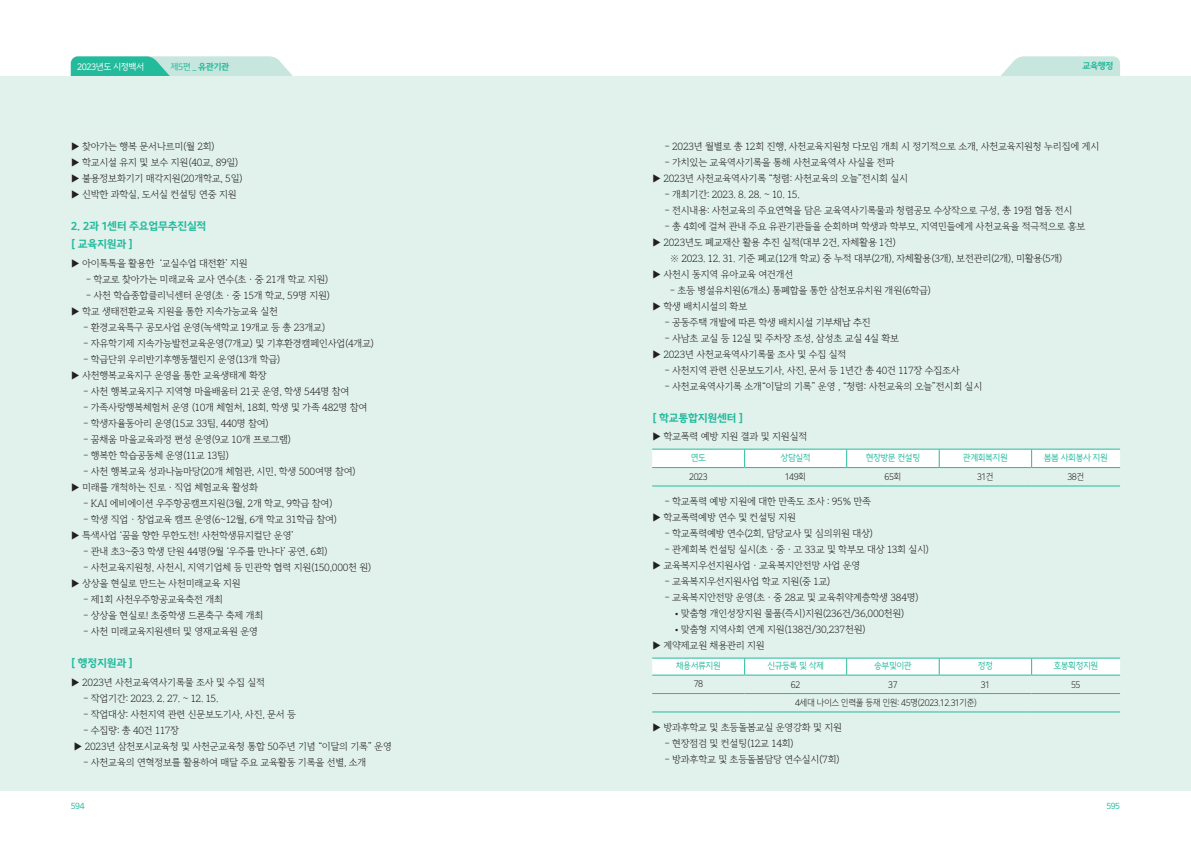
<style>
.page{position:relative;width:1191px;height:842px;background:#fff}
.page>*{position:absolute;margin:0;border:0;box-sizing:border-box;transform-origin:0 0}
.t1{font:700 11px/18.8px "Kimjungchul Gothic";letter-spacing:-.025em;color:#24bb9d}
.t2{font:300 10px/16px "Kimjungchul Myungjo";letter-spacing:-.03em;color:#231f20}
.t3{font:300 9.2px "Kimjungchul Gothic";letter-spacing:-.05em;color:#231f20;scale:.95 1}
.t4{font:9.2px "Kimjungchul Gothic";letter-spacing:-.05em;color:#24bb9d;scale:.95 1}
.t5{font:9px "Kimjungchul Gothic";letter-spacing:-.05em;color:#fff}
.t6{font:9px "Kimjungchul Gothic";color:#24bb9d}
.t7{font:700 9px "Kimjungchul Gothic";color:#24bb9d}
.t8{font:8.5px "Kimjungchul Gothic";letter-spacing:-.05em;color:#24bb9d}
.s1{font-weight:700}
.s2{font-family:"YDVYGO33";font-weight:400}
</style>
<div class="page">
<svg style="left:995px;top:56px;width:125px;height:21px;background:#cfe9e2"></svg>
<svg style="left:71px;top:56px;width:227px;height:21px;background:#90d8c8"></svg>
<div style="left:0;top:77px;width:1191px;height:714px;background:#e1f2ed"></div>
<hr style="left:652px;top:485px;width:92px;height:1px;background:#24bb9d">
<hr style="left:744px;top:485px;width:102px;height:1px;background:#24bb9d">
<hr style="left:846px;top:485px;width:93px;height:1px;background:#24bb9d">
<hr style="left:939px;top:485px;width:92px;height:1px;background:#24bb9d">
<hr style="left:1031px;top:485px;width:89px;height:1px;background:#24bb9d">
<div style="left:652px;top:450px;width:468px;height:17px;background:#fff"></div>
<hr style="left:652px;top:449px;width:92px;height:1px;background:#24bb9d">
<hr style="left:744px;top:449px;width:102px;height:1px;background:#24bb9d">
<hr style="left:846px;top:449px;width:93px;height:1px;background:#24bb9d">
<hr style="left:939px;top:449px;width:92px;height:1px;background:#24bb9d">
<hr style="left:1031px;top:449px;width:89px;height:1px;background:#24bb9d">
<hr style="left:652px;top:467px;width:92px;height:1px;background:#24bb9d">
<hr style="left:744px;top:467px;width:102px;height:1px;background:#24bb9d">
<hr style="left:846px;top:467px;width:93px;height:1px;background:#24bb9d">
<hr style="left:939px;top:467px;width:92px;height:1px;background:#24bb9d">
<hr style="left:1031px;top:467px;width:89px;height:1px;background:#24bb9d">
<hr style="left:652px;top:693px;width:92px;height:1px;background:#24bb9d">
<hr style="left:744px;top:693px;width:102px;height:1px;background:#24bb9d">
<hr style="left:846px;top:693px;width:93px;height:1px;background:#24bb9d">
<hr style="left:939px;top:693px;width:92px;height:1px;background:#24bb9d">
<hr style="left:1031px;top:693px;width:89px;height:1px;background:#24bb9d">
<svg style="left:652px;top:659px;width:468px;height:16px;background:#f7fcfb"></svg>
<hr style="left:652px;top:658px;width:92px;height:1px;background:#24bb9d">
<hr style="left:744px;top:658px;width:102px;height:1px;background:#24bb9d">
<hr style="left:846px;top:658px;width:93px;height:1px;background:#24bb9d">
<hr style="left:939px;top:658px;width:92px;height:1px;background:#24bb9d">
<hr style="left:1031px;top:658px;width:89px;height:1px;background:#24bb9d">
<hr style="left:652px;top:675px;width:92px;height:1px;background:#24bb9d">
<hr style="left:744px;top:675px;width:102px;height:1px;background:#24bb9d">
<hr style="left:846px;top:675px;width:93px;height:1px;background:#24bb9d">
<hr style="left:939px;top:675px;width:92px;height:1px;background:#24bb9d">
<hr style="left:1031px;top:675px;width:89px;height:1px;background:#24bb9d">
<hr style="left:652px;top:711px;width:92px;height:1px;background:#24bb9d">
<hr style="left:744px;top:711px;width:102px;height:1px;background:#24bb9d">
<hr style="left:846px;top:711px;width:93px;height:1px;background:#24bb9d">
<hr style="left:939px;top:711px;width:92px;height:1px;background:#24bb9d">
<hr style="left:1031px;top:711px;width:89px;height:1px;background:#24bb9d">
<p class="t5" style="left:77px;top:61px;width:69px">2023년도 시정백서</p>
<p class="t6" style="left:170px;top:61px;width:60px">제5편 _ <span class="s1">유관기관</span></p>
<p class="t2" style="left:71px;top:138px;width:173px">▶ 찾아가는 행복 문서나르미(월 2회)<br>▶ 학교시설 유지 및 보수 지원(40교, 89일) ▶ 불용정보화기기 매각지원(20개학교, 5일) ▶ 신박한 과학실, 도서실 컨설팅 연중 지원</p>
<p class="t1" style="left:71px;top:216px;width:137px">2. 2과 1센터 주요업무추진실적 [ 교육지원과 ]</p>
<p class="t2" style="left:71px;top:256px;width:178px">▶ 아이톡톡을 활용한 ‘교실수업 대전환’ 지원</p>
<p class="t2" style="left:86px;top:272px;width:244px">- 학교로 찾아가는 미래교육 교사 연수(초ㆍ중 21개 학교 지원)</p>
<p class="t2" style="left:71px;top:288px;width:261px;text-indent:15px">- 사천 학습종합클리닉센터 운영(초ㆍ중 15개 학교, 59명 지원) ▶ 학교 생태전환교육 지원을 통한 지속가능교육 실천</p>
<p class="t2" style="left:84px;top:320px;width:243px">- 환경교육특구 공모사업 운영(녹색학교 19개교 등 총 23개교)</p>
<p class="t2" style="left:84px;top:336px;width:292px">- 자유학기제 지속가능발전교육운영(7개교) 및 기후환경캠페인사업(4개교)</p>
<p class="t2" style="left:71px;top:352px;width:211px;text-indent:13px">- 학급단위 우리반기후행동챌린지 운영(13개 학급) ▶ 사천행복교육지구 운영을 통한 교육생태계 확장</p>
<p class="t2" style="left:84px;top:384px;width:267px">- 사천 행복교육지구 지역형 마을배움터 21곳 운영, 학생 544명 참여</p>
<p class="t2" style="left:84px;top:400px;width:285px">- 가족사랑행복체험처 운영 (10개 체험처, 18회, 학생 및 가족 482명 참여</p>
<p class="t2" style="left:84px;top:416px;width:187px">- 학생자율동아리 운영(15교 33팀, 440명 참여)</p>
<p class="t2" style="left:84px;top:432px;width:209px">- 꿈채움 마을교육과정 편성 운영(9교 10개 프로그램)</p>
<p class="t2" style="left:84px;top:448px;width:147px">- 행복한 학습공동체 운영(11교 13팀)</p>
<p class="t2" style="left:71px;top:464px;width:286px;text-indent:13px">- 사천 행복교육 성과나눔마당(20개 체험관, 시민, 학생 500여명 참여) ▶ 미래를 개척하는 진로ㆍ직업 체험교육 활성화</p>
<p class="t2" style="left:84px;top:496px;width:250px">- KAI 에비에이션 우주항공캠프지원(3월, 2개 학교, 9학급 참여)</p>
<p class="t2" style="left:71px;top:512px;width:268px;text-indent:13px">- 학생 직업ㆍ창업교육 캠프 운영(6~12월, 6개 학교 31학급 참여) ▶ 특색사업 ‘꿈을 향한 무한도전! 사천학생뮤지컬단 운영’</p>
<p class="t2" style="left:84px;top:544px;width:246px">- 관내 초3~중3 학생 단원 44명(9월 ‘우주를 만나다’ 공연, 6회)</p>
<p class="t2" style="left:71px;top:560px;width:302px;text-indent:13px">- 사천교육지원청, 사천시, 지역기업체 등 민관학 협력 지원(150,000천 원) ▶ 상상을 현실로 만드는 사천미래교육 지원</p>
<p class="t2" style="left:84px;top:592px;width:141px">- 제1회 사천우주항공교육축전 개최</p>
<p class="t2" style="left:84px;top:608px;width:181px">- 상상을 현실로! 초중학생 드론축구 축제 개최</p>
<p class="t2" style="left:84px;top:624px;width:176px">- 사천 미래교육지원센터 및 영재교육원 운영</p>
<p class="t1" style="left:71px;top:654px;width:64px">[ 행정지원과 ]</p>
<p class="t2" style="left:71px;top:675px;width:196px">▶ 2023년 사천교육역사기록물 조사 및 수집 실적</p>
<p class="t2" style="left:84px;top:691px;width:136px">- 작업기간: 2023. 2. 27. ~ 12. 15.</p>
<p class="t2" style="left:84px;top:707px;width:214px">- 작업대상: 사천지역 관련 신문보도기사, 사진, 문서 등</p>
<p class="t2" style="left:73px;top:723px;width:320px;text-indent:10px">- 수집량: 총 40건 117장<br>▶ 2023년 삼천포시교육청 및 사천군교육청 통합 50주년 기념 “이달의 기록” 운영</p>
<p class="t2" style="left:84px;top:755px;width:284px">- 사천교육의 연혁정보를 활용하여 매달 주요 교육활동 기록을 선별, 소개</p>
<p class="t7" style="left:1082px;top:60px;width:33px">교육행정</p>
<p class="t2" style="left:665px;top:138px;width:436px">- 2023년 월별로 총 12회 진행, 사천교육지원청 다모임 개최 시 정기적으로 소개, 사천교육지원청 누리집에 게시</p>
<p class="t2" style="left:652px;top:154px;width:257px;text-align:center">- 가치있는 교육역사기록을 통해 사천교육역사 사실을 전파<br>▶ 2023년 사천교육역사기록 “청렴: 사천교육의 오늘”전시회 실시</p>
<p class="t2" style="left:665px;top:186px;width:136px">- 개최기간: 2023. 8. 28. ~ 10. 15.</p>
<p class="t2" style="left:665px;top:202px;width:409px">- 전시내용: 사천교육의 주요연혁을 담은 교육역사기록물과 청렴공모 수상작으로 구성, 총 19점 협동 전시</p>
<p class="t2" style="left:665px;top:218px;width:422px">- 총 4회에 걸쳐 관내 주요 유관기관들을 순회하며 학생과 학부모, 지역민들에게 사천교육을 적극적으로 홍보</p>
<p class="t2" style="left:652px;top:234px;width:245px">▶ 2023년도 폐교재산 활용 추진 실적(대부 2건, 자체활용 1건)</p>
<p class="t2" style="left:670px;top:250px;width:394px">※ 2023. 12. 31. 기준 폐교(12개 학교) 중 누적 대부(2개), 자체활용(3개), 보전관리(2개), 미활용(5개)</p>
<p class="t2" style="left:652px;top:266px;width:143px">▶ 사천시 동지역 유아교육 여건개선</p>
<p class="t2" style="left:652px;top:282px;width:280px;text-indent:18px">- 초등 병설유치원(6개소) 통폐합을 통한 삼천포유치원 개원(6학급) ▶ 학생 배치시설의 확보</p>
<p class="t2" style="left:665px;top:314px;width:207px">- 공동주택 개발에 따른 학생 배치시설 기부채납 추진</p>
<p class="t2" style="left:652px;top:330px;width:248px;text-indent:13px">- 사남초 교실 등 12실 및 주차장 조성, 삼성초 교실 4실 확보 ▶ 2023년 사천교육역사기록물 조사 및 수집 실적</p>
<p class="t2" style="left:665px;top:362px;width:296px">- 사천지역 관련 신문보도기사, 사진, 문서 등 1년간 총 40건 117장 수집조사</p>
<p class="t2" style="left:665px;top:378px;width:319px">- 사천교육역사기록 소개“이달의 기록” 운영 , “청렴: 사천교육의 오늘”전시회 실시</p>
<p class="t1" style="left:652px;top:408px;width:93px">[ 학교통합지원센터 ]</p>
<p class="t2" style="left:652px;top:429px;width:157px">▶ 학교폭력 예방 지원 결과 및 지원실적</p>
<p class="t4" style="left:690px;top:452px;width:18px">연도</p>
<p class="t4" style="left:780px;top:452px;width:33px">상담실적</p>
<p class="t4" style="left:865px;top:452px;width:59px">현장방문 컨설팅</p>
<p class="t4" style="left:963px;top:452px;width:49px">관계회복지원</p>
<p class="t4" style="left:1043px;top:452px;width:69px">봄봄 사회봉사 지원</p>
<p class="t3" style="left:689px;top:471px;width:21px">2023</p>
<p class="t3" style="left:785px;top:472px;width:24px">149회</p>
<p class="t3" style="left:884px;top:472px;width:19px">65회</p>
<p class="t3" style="left:977px;top:472px;width:19px">31건</p>
<p class="t3" style="left:1067px;top:472px;width:19px">38건</p>
<p class="t2" style="left:652px;top:494px;width:220px;text-indent:13px">- 학교폭력 예방 지원에 대한 만족도 조사 : 95% 만족 ▶ 학교폭력예방 연수 및 컨설팅 지원</p>
<p class="t2" style="left:665px;top:526px;width:210px">- 학교폭력예방 연수(2회, 담당교사 및 심의위원 대상)</p>
<p class="t2" style="left:652px;top:542px;width:278px;text-indent:13px">- 관계회복 컨설팅 실시(초ㆍ중ㆍ고 33교 및 학부모 대상 13회 실시) ▶ 교육복지우선지원사업ㆍ교육복지안전망 사업 운영</p>
<p class="t2" style="left:665px;top:574px;width:167px">- 교육복지우선지원사업 학교 지원(중 1교)</p>
<p class="t2" style="left:665px;top:590px;width:255px">- 교육복지안전망 운영(초ㆍ중 28교 및 교육취약계층학생 384명)</p>
<p class="t2" style="left:672px;top:606px;width:234px"><span class="s2">•</span>맞춤형 개인성장지원 물품(즉시)지원(236건/36,000천원)</p>
<p class="t2" style="left:652px;top:622px;width:215px;text-indent:20px"><span class="s2">•</span>맞춤형 지역사회 연계 지원(138건/30,237천원) ▶ 계약제교원 채용관리 지원</p>
<p class="t4" style="left:676px;top:661px;width:49px">채용서류지원</p>
<p class="t4" style="left:767px;top:661px;width:61px">신규등록 및 삭제</p>
<p class="t4" style="left:874px;top:661px;width:41px">송부및이관</p>
<p class="t4" style="left:977px;top:661px;width:18px">정정</p>
<p class="t4" style="left:1053px;top:661px;width:49px">호봉획정지원</p>
<p class="t3" style="left:693px;top:679px;width:12px">78</p>
<p class="t3" style="left:791px;top:680px;width:12px">62</p>
<p class="t3" style="left:888px;top:680px;width:12px">37</p>
<p class="t3" style="left:981px;top:680px;width:11px">31</p>
<p class="t3" style="left:1071px;top:680px;width:12px">55</p>
<p class="t3" style="left:795px;top:698px;width:193px">4세대 나이스 인력풀 등재 인원: 45명(2023.12.31기준)</p>
<p class="t2" style="left:652px;top:720px;width:191px">▶ 방과후학교 및 초등돌봄교실 운영강화 및 지원</p>
<p class="t2" style="left:665px;top:736px;width:130px">- 현장점검 및 컨설팅(12교 14회)</p>
<p class="t2" style="left:665px;top:752px;width:176px">- 방과후학교 및 초등돌봄담당 연수실시(7회)</p>
<p class="t8" style="left:71px;top:801px;width:15px">594</p>
<p class="t8" style="left:1106px;top:801px;width:15px">595</p>
</div>
